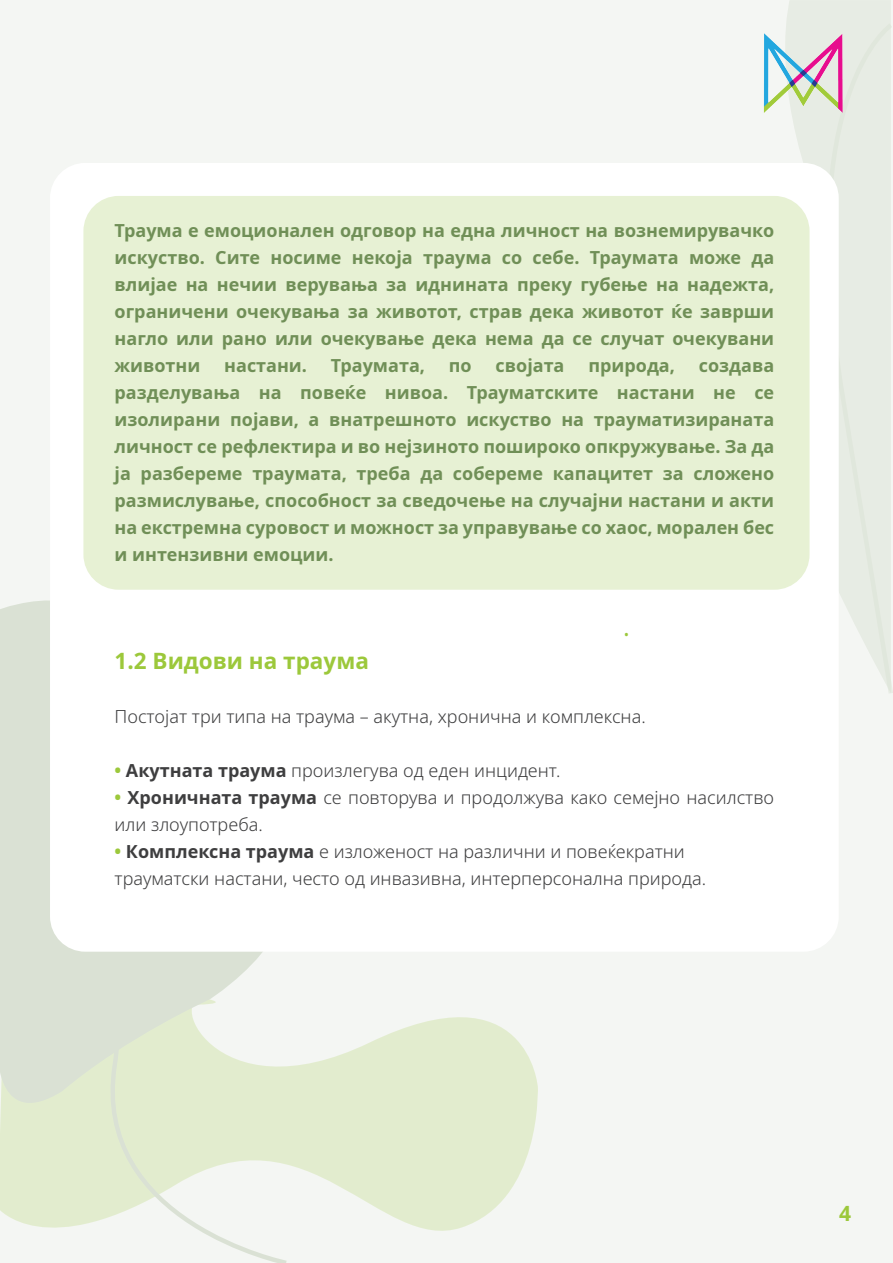
<style>
.page{position:relative;width:893px;height:1263px;background:#f4f6f3}
.page>*{position:absolute;margin:0;border:0;box-sizing:border-box;transform-origin:0 0}
.t1{font:700 22.5px "Noto Sans";color:#9cc83b}
.t2{font:700 21px "Noto Sans";color:#9cc83b}
.t3{font:700 18px/27px "Noto Sans";color:#708f57;text-align:justify}
.t4{font:300 18px/27px "Noto Sans";color:#3e3e3f}
.t5{font:300 18px "Noto Sans";color:#9cc83b}
.s1{font-weight:700;color:#9cc83b}
.s2{font-weight:700}
</style>
<div class="page">
<svg style="left:291px;top:1017px;width:247px;height:214px;fill:#e2ecce"></svg>
<svg style="left:0;top:600px;width:363px;height:531px;fill:#dae1d4"></svg>
<svg style="left:0;top:901px;width:291px;height:362px"></svg>
<svg style="left:786px;top:0;width:105px;height:170px;fill:#e7ece4"></svg>
<svg style="left:826px;top:23px;width:67px;height:670px"></svg>
<div style="left:50px;top:163px;width:789px;height:789px;background:#fff;border-radius:35px"></div>
<div style="left:83px;top:196px;width:726px;height:394px;background:#e7f1d4;border-radius:35px"></div>
<img style="left:763px;top:32px;width:82px;height:82px">
<p class="t3" style="left:115px;top:217px;width:661px">Траума е емоционален одговор на една личност на вознемирувачко искуство. Сите носиме некоја траума со себе. Траумата може да влијае на нечии верувања за иднината преку губење на надежта, ограничени очекувања за животот, страв дека животот ќе заврши нагло или рано или очекување дека нема да се случат очекувани животни</p>
<p class="t3" style="left:224px;top:352px;width:84px">настани.</p>
<p class="t3" style="left:331px;top:352px;width:96px">Траумата,</p>
<p class="t3" style="left:449px;top:352px;width:24px">по</p>
<p class="t3" style="left:496px;top:352px;width:70px">својата</p>
<p class="t3" style="left:588px;top:352px;width:88px">природа,</p>
<p class="t3" style="left:115px;top:352px;width:661px;text-indent:584px">создава разделувања на повеќе нивоа. Трауматските настани не се изолирани појави, а внатрешното искуство на трауматизираната личност сe рефлектира и во нејзиното пошироко опкружување. За да ja разбереме траумата, треба да собереме капацитет за сложено размислување, способност за сведочење на случајни настани и акти на екстремна суровост и можност за управување со хаос, морален бес и интензивни емоции.</p>
<p class="t5" style="left:623px;top:622px;width:8px">•</p>
<p class="t1" style="left:115px;top:645px;width:256px">1.2 Видови на траума</p>
<p class="t4" style="left:115px;top:703px;width:533px">Постојат три типа на траума – акутна, хронична и комплексна.</p>
<p class="t4" style="left:115px;top:757px;width:448px"><span class="s1">•</span> <span class="s2">Акутната траума</span> произлегува од еден инцидент.</p>
<p class="t4" style="left:115px;top:784px;width:661px"><span class="s1">•</span> <span class="s2">Хроничната траума</span> се повторува и продолжува како семејно насилство или злоупотреба.</p>
<p class="t4" style="left:115px;top:838px;width:593px"><span class="s1">•</span> <span class="s2">Комплексна траума</span> е изложеност на различни и повеќекратни трауматски настани, често од инвазивна, интерперсонална природа.</p>
<p class="t2" style="left:839px;top:1198px;width:14px">4</p>
</div>
